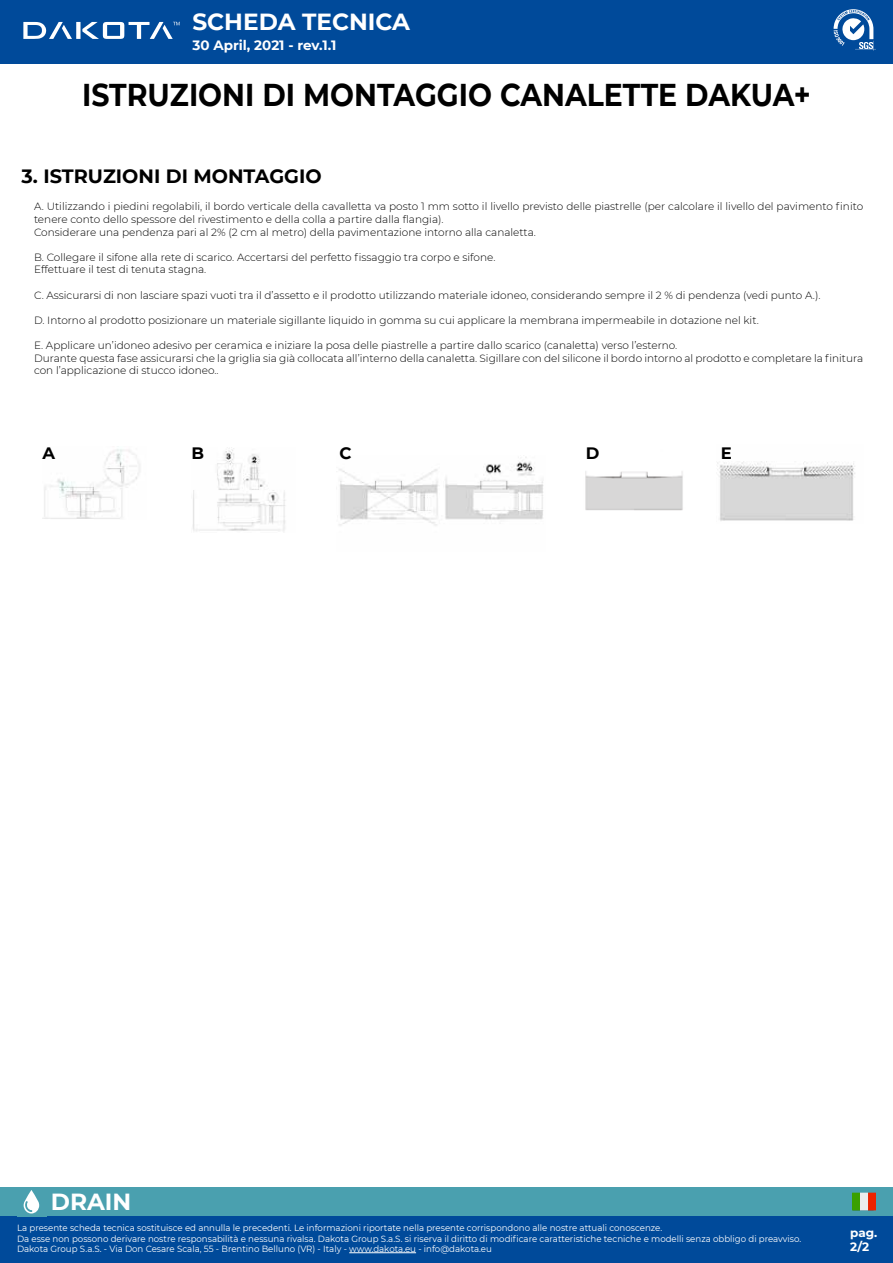
<style>
.page{position:relative;width:893px;height:1263px;background:#fff}
.page>*{position:absolute;margin:0;border:0;box-sizing:border-box;transform-origin:0 0}
.t1{font:700 31.5px "Montserrat";color:#000;scale:.9 1}
.t2{font:700 23.25px "Montserrat";color:#fff}
.t3{font:700 19.2px "Montserrat";color:#000}
.t4{font:700 16.5px "Montserrat";color:#000}
.t5{font:700 13.5px "Montserrat";color:#fff}
.t6{font:700 12px/14.4px "Montserrat";color:#fff}
.t7{font:300 10.5px/12.6px "Montserrat";color:#000}
.t8{font:9px/10.5px "Montserrat";color:#fff;scale:.96 1}
</style>
<div class="page">
<div style="left:0;top:0;width:893px;height:64px;background:#004a9a"></div>
<svg style="left:834px;top:9px;width:42px;height:42px"></svg>
<div style="left:0;top:1216px;width:893px;height:47px;background:#004a9a"></div>
<div style="left:0;top:1187px;width:893px;height:29px;background:#4aa0af"></div>
<svg style="left:24px;top:1190px;width:15px;height:23px"></svg>
<svg style="left:852px;top:1193px;width:24px;height:17px"></svg>
<hr style="left:349px;top:1252px;width:67px;height:1px;background:#fff">
<div style="left:76px;top:22px;width:5px;height:17px;background:#fff"></div>
<svg style="left:23px;top:22px;width:49px;height:17px"></svg>
<svg style="left:82px;top:22px;width:98px;height:17px"></svg>
<img style="left:43px;top:449px;width:97px;height:70px">
<img style="left:193px;top:447px;width:92px;height:85px">
<img style="left:339px;top:457px;width:205px;height:69px">
<img style="left:585px;top:471px;width:98px;height:40px">
<img style="left:717px;top:461px;width:138px;height:60px">
<h2 class="t2" style="left:192px;top:5px;width:219px">SCHEDA TECNICA</h2>
<p class="t5" style="left:192px;top:35px;width:145px">30 April, 2021 - rev.1.1</p>
<h1 class="t1" style="left:82px;top:72px;width:811px">ISTRUZIONI DI MONTAGGIO CANALETTE DAKUA+</h1>
<h3 class="t3" style="left:22px;top:162px;width:302px">3. ISTRUZIONI DI MONTAGGIO</h3>
<p class="t7" style="left:34px;top:200px;width:831px">A. Utilizzando i piedini regolabili, il bordo verticale della cavalletta va posto 1 mm sotto il livello previsto delle piastrelle (per calcolare il livello del pavimento finito tenere conto dello spessore del rivestimento e della colla a partire dalla flangia).<br>Considerare una pendenza pari al 2% (2 cm al metro) della pavimentazione intorno alla canaletta.</p>
<p class="t7" style="left:34px;top:250px;width:463px">B. Collegare il sifone alla rete di scarico. Accertarsi del perfetto fissaggio tra corpo e sifone.<br>Effettuare il test di tenuta stagna.</p>
<p class="t7" style="left:34px;top:288px;width:788px">C. Assicurarsi di non lasciare spazi vuoti tra il d’assetto e il prodotto utilizzando materiale idoneo, considerando sempre il 2 % di pendenza (vedi punto A.).</p>
<p class="t7" style="left:34px;top:313px;width:726px">D. Intorno al prodotto posizionare un materiale sigillante liquido in gomma su cui applicare la membrana impermeabile in dotazione nel kit.</p>
<p class="t7" style="left:34px;top:339px;width:831px">E. Applicare un’idoneo adesivo per ceramica e iniziare la posa delle piastrelle a partire dallo scarico (canaletta) verso l’esterno.<br>Durante questa fase assicurarsi che la griglia sia già collocata all’interno della canaletta. Sigillare con del silicone il bordo intorno al prodotto e completare la finitura con l’applicazione di stucco idoneo..</p>
<h3 class="t4" style="left:43px;top:441px;width:14px">A</h3>
<h3 class="t4" style="left:191px;top:441px;width:14px">B</h3>
<h3 class="t4" style="left:340px;top:441px;width:14px">C</h3>
<h3 class="t4" style="left:586px;top:441px;width:15px">D</h3>
<h3 class="t4" style="left:721px;top:441px;width:13px">E</h3>
<h2 class="t2" style="left:51px;top:1184px;width:82px">DRAIN</h2>
<p class="t8" style="left:17px;top:1222px;width:818px">La presente scheda tecnica sostituisce ed annulla le precedenti. Le informazioni riportate nella presente corrispondono alle nostre attuali conoscenze.<br>Da esse non possono derivare nostre responsabilità e nessuna rivalsa. Dakota Group S.a.S. si riserva il diritto di modificare caratteristiche tecniche e modelli senza obbligo di preavviso.<br>Dakota Group S.a.S. - Via Don Cesare Scala, 55 - Brentino Belluno (VR) - Italy - www.dakota.eu - info@dakota.eu</p>
<p class="t6" style="left:850px;top:1225px;width:29px">pag.<br>2/2</p>
</div>
